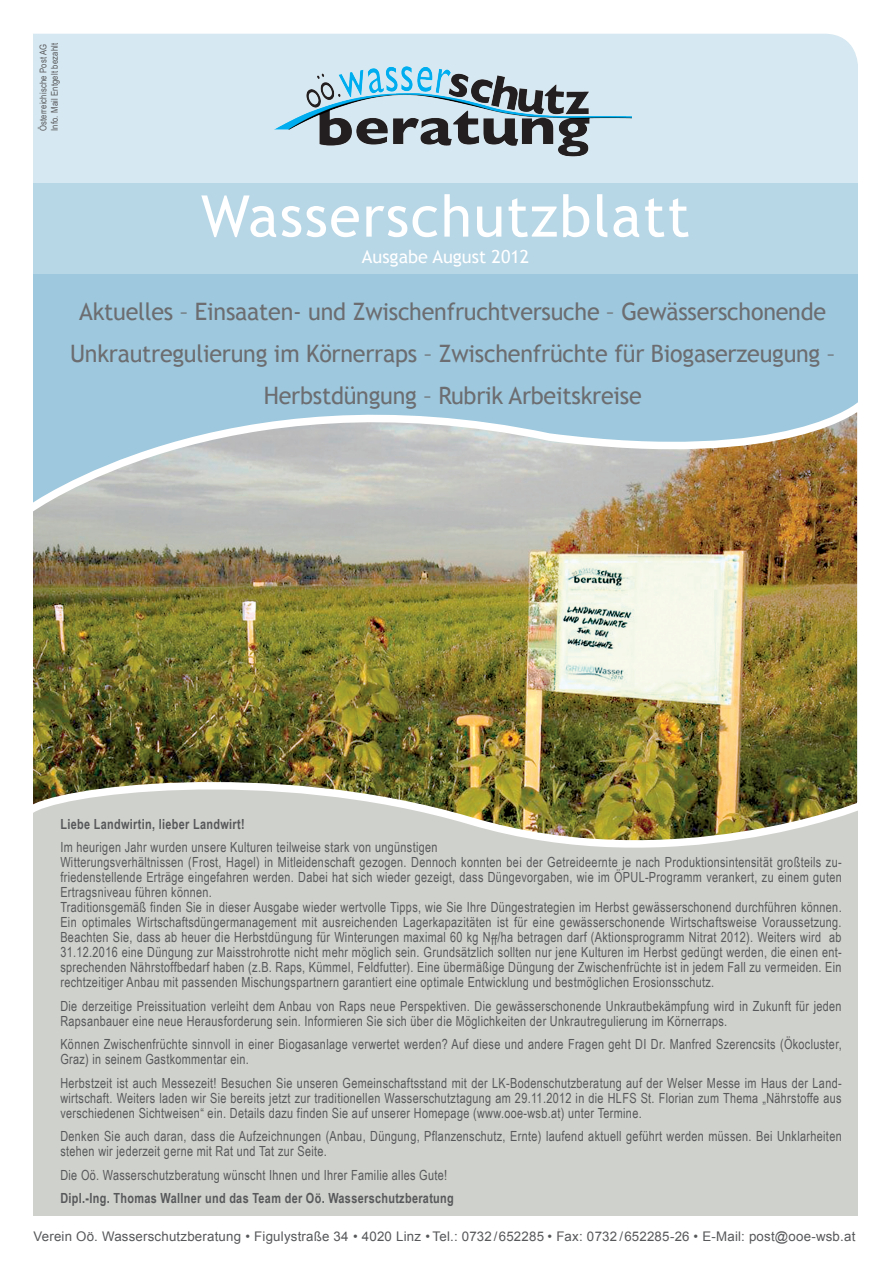
<style>
.page{position:relative;width:893px;height:1263px;background:#fff}
.page>*{position:absolute;margin:0;border:0;box-sizing:border-box;transform-origin:0 0}
.t1{font:57.6px "Trebuchet MS";letter-spacing:.025em;color:#fff}
.t2{font:24px/42px "Trebuchet MS";letter-spacing:-.01em;color:#6c6d70;text-align:center}
.t3{font:18px "Trebuchet MS";color:#fff}
.t4{font:13.95px/15px "Arial Narrow";letter-spacing:.025em;color:#57585a;scale:.95 1}
.t5{font:700 13.95px "Arial Narrow";letter-spacing:.025em;color:#57585a;scale:.95 1}
.t6{font:13.35px "Arial";letter-spacing:.015em;color:#57585a}
.t7{font:9.3px/11.2px "Arial Narrow";letter-spacing:.02em;color:#57585a}
</style>
<div class="page">
<div style="left:33px;top:34px;width:825px;height:149px;background:#d6e8f1"></div>
<div style="left:33px;top:184px;width:825px;height:372px;background:#9dc8dd"></div>
<div style="left:33px;top:183px;width:825px;height:91px;background:#b7d6e6"></div>
<div style="left:33px;top:546px;width:825px;height:670px;background:#cfd1cc"></div>
<img style="left:272px;top:34px;width:371px;height:147px">
<img style="left:33px;top:402px;width:825px;height:446px">
<p class="t7" style="left:37px;top:131px;width:90px;rotate:-90deg">Österreichische Post AG<br>Info. Mail Entgelt bezahlt</p>
<h1 class="t1" style="left:201px;top:183px;width:490px">Wasserschutzblatt</h1>
<p class="t3" style="left:362px;top:246px;width:169px">Ausgabe August 2012</p>
<h2 class="t2" style="left:70px;top:290px;width:767px">Aktuelles – Einsaaten- und Zwischenfruchtversuche – Gewässerschonende<br>Unkrautregulierung im Körnerraps – Zwischenfrüchte für Biogaserzeugung –<br>Herbstdüngung – Rubrik Arbeitskreise</h2>
<p class="t5" style="left:60px;top:816px;width:195px">Liebe Landwirtin, lieber Landwirt!</p>
<p class="t4" style="left:60px;top:840px;width:824px">Im heurigen Jahr wurden unsere Kulturen teilweise stark von ungünstigen<br>Witterungsverhältnissen (Frost, Hagel) in Mitleidenschaft gezogen. Dennoch konnten bei der Getreideernte je nach Produktionsintensität großteils zu&shy;friedenstellende Erträge eingefahren werden. Dabei hat sich wieder gezeigt, dass Düngevorgaben, wie im ÖPUL-Programm verankert, zu einem guten Ertragsniveau führen können.<br>Traditionsgemäß finden Sie in dieser Ausgabe wieder wertvolle Tipps, wie Sie Ihre Düngestrategien im Herbst gewässerschonend durchführen können.<br>Ein optimales Wirtschaftsdüngermanagement mit ausreichenden Lagerkapazitäten ist für eine gewässerschonende Wirtschaftsweise Voraussetzung.<br>Beachten Sie, dass ab heuer die Herbstdüngung für Winterungen maximal 60 kg Nff/ha betragen darf (Aktionsprogramm Nitrat 2012). Weiters wird ab 31.12.2016 eine Düngung zur Maisstrohrotte nicht mehr möglich sein. Grundsätzlich sollten nur jene Kulturen im Herbst gedüngt werden, die einen ent&shy;sprechenden Nährstoffbedarf haben (z.B. Raps, Kümmel, Feldfutter). Eine übermäßige Düngung der Zwischenfrüchte ist in jedem Fall zu vermeiden. Ein rechtzeitiger Anbau mit passenden Mischungspartnern garantiert eine optimale Entwicklung und bestmöglichen Erosionsschutz.</p>
<p class="t4" style="left:60px;top:998px;width:824px">Die derzeitige Preissituation verleiht dem Anbau von Raps neue Perspektiven. Die gewässerschonende Unkrautbekämpfung wird in Zukunft für jeden<br>Rapsanbauer eine neue Herausforderung sein. Informieren Sie sich über die Möglichkeiten der Unkrautregulierung im Körnerraps.</p>
<p class="t4" style="left:60px;top:1037px;width:824px">Können Zwischenfrüchte sinnvoll in einer Biogasanlage verwertet werden? Auf diese und andere Fragen geht DI Dr. Manfred Szerencsits (Ökocluster,<br>Graz) in seinem Gastkommentar ein.</p>
<p class="t4" style="left:60px;top:1075px;width:824px;text-align:justify">Herbstzeit ist auch Messezeit! Besuchen Sie unseren Gemeinschaftsstand mit der LK-Bodenschutzberatung auf der Welser Messe im Haus der Land&shy;wirtschaft. Weiters laden wir Sie bereits jetzt zur traditionellen Wasserschutztagung am 29.11.2012 in die HLFS St. Florian zum Thema „Nährstoffe aus verschiedenen Sichtweisen“ ein. Details dazu finden Sie auf unserer Homepage (www.ooe-wsb.at) unter Termine.</p>
<p class="t4" style="left:60px;top:1129px;width:824px">Denken Sie auch daran, dass die Aufzeichnungen (Anbau, Düngung, Pflanzenschutz, Ernte) laufend aktuell geführt werden müssen. Bei Unklarheiten stehen wir jederzeit gerne mit Rat und Tat zur Seite.</p>
<p class="t4" style="left:60px;top:1167px;width:409px">Die Oö. Wasserschutzberatung wünscht Ihnen und Ihrer Familie alles Gute!</p>
<p class="t5" style="left:60px;top:1190px;width:416px">Dipl.-Ing. Thomas Wallner und das Team der Oö. Wasserschutzberatung</p>
<p class="t6" style="left:33px;top:1229px;width:823px">Verein Oö. Wasserschutzberatung • Figulystraße 34 • 4020 Linz • Tel.: 0732 / 652285 • Fax: 0732 / 652285-26 • E-Mail: post@ooe-wsb.at</p>
</div>
